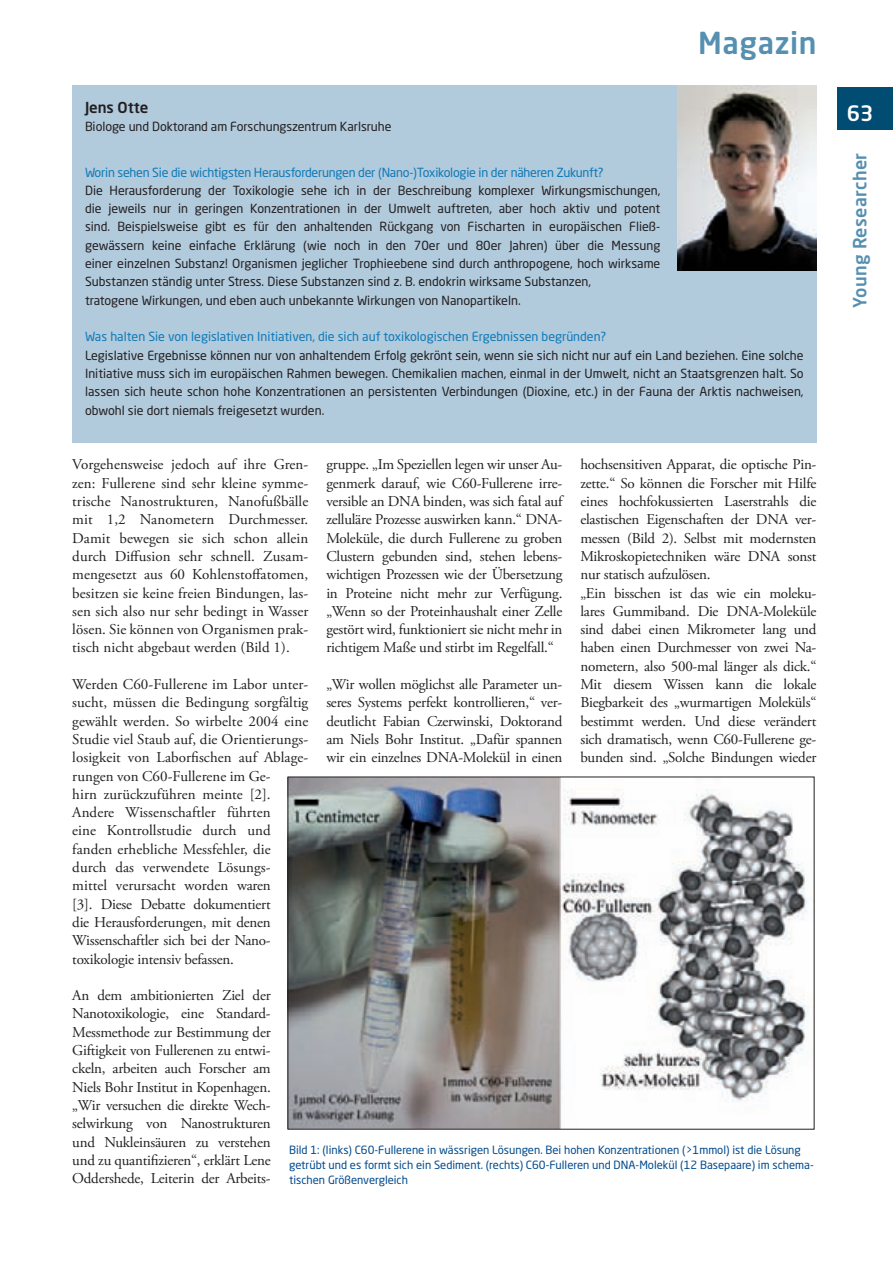
<style>
.page{position:relative;width:893px;height:1263px;background:#fff}
.page>*{position:absolute;margin:0;border:0;box-sizing:border-box;transform-origin:0 0}
.t1{font:500 30px "Neo Sans Std";letter-spacing:.02em;color:#5690b0}
.t2{font:500 21px "Neo Sans Std";color:#fff}
.t3{font:500 18px "Neo Sans Std";letter-spacing:.02em;color:#5690b0}
.t4{font:15px/18.3px "Adobe Garamond Pro";letter-spacing:-.015em;color:#231f20;text-align:justify}
.t5{font:15px/18.3px "Adobe Garamond Pro";letter-spacing:.005em;color:#231f20}
.t6{font:500 15px "Neo Sans Std";letter-spacing:-.005em;color:#231f20}
.t7{font:12.45px/18.3px "Neo Sans Std";color:#231f20}
.t8{font:12.45px "Neo Sans Std";letter-spacing:-.02em;color:#0f7ab8}
.t9{font:12.45px "Neo Sans Std";color:#0f7ab8}
.t10{font:11.25px/15px "Neo Sans Std";color:#004a8d}
</style>
<div class="page">
<div style="left:837px;top:87px;width:56px;height:43px;background:#004c72"></div>
<div style="left:72px;top:85px;width:744px;height:357px;background:#b1cadc"></div>
<img style="left:677px;top:85px;width:140px;height:186px">
<img style="left:290px;top:779px;width:518px;height:348px">
<h1 class="t1" style="left:698px;top:24px;width:120px">Magazin</h1>
<p class="t6" style="left:85px;top:98px;width:65px">Jens Otte</p>
<p class="t7" style="left:85px;top:117px;width:308px">Biologe und Doktorand am Forschungszentrum Karlsruhe</p>
<p class="t8" style="left:85px;top:164px;width:520px">Worin sehen Sie die wichtigsten Herausforderungen der (Nano-)Toxikologie in der näheren Zukunft?</p>
<p class="t7" style="left:85px;top:181px;width:577px">Die Herausforderung der Toxikologie sehe ich in der Beschreibung komplexer Wirkungsmischungen, die jeweils nur in geringen Konzentrationen in der Umwelt auftreten, aber hoch aktiv und potent sind. Beispielsweise gibt es für den anhaltenden Rückgang von Fischarten in europäischen Fließ&shy;gewässern keine einfache Erklärung (wie noch in den 70er und 80er Jahren) über die Messung einer einzelnen Substanz! Organismen jeglicher Trophieebene sind durch anthropogene, hoch wirksame Substanzen ständig unter Stress. Diese Substanzen sind z. B. endokrin wirksame Substanzen,<br>tratogene Wirkungen, und eben auch unbekannte Wirkungen von Nanopartikeln.</p>
<p class="t9" style="left:85px;top:329px;width:523px">Was halten Sie von legislativen Initiativen, die sich auf toxikologischen Ergebnissen begründen?</p>
<p class="t7" style="left:85px;top:346px;width:720px;text-align:justify">Legislative Ergebnisse können nur von anhaltendem Erfolg gekrönt sein, wenn sie sich nicht nur auf ein Land beziehen. Eine solche Initiative muss sich im europäischen Rahmen bewegen. Chemikalien machen, einmal in der Umwelt, nicht an Staatsgrenzen halt. So lassen sich heute schon hohe Konzentrationen an persistenten Verbindungen (Dioxine, etc.) in der Fauna der Arktis nachweisen, obwohl sie dort niemals freigesetzt wurden.</p>
<p class="t4" style="left:72px;top:456px;width:238px">Vorgehensweise jedoch auf ihre Gren&shy;zen: Fullerene sind sehr kleine symme&shy;trische Nanostrukturen, Nanofußbälle mit 1,2 Nanometern Durchmesser.<br>Damit bewegen sie sich schon allein durch Diffusion sehr schnell. Zusam&shy;mengesetzt aus 60 Kohlenstoffatomen, besitzen sie keine freien Bindungen, las&shy;sen sich also nur sehr bedingt in Wasser lösen. Sie können von Organismen prak&shy;tisch nicht abgebaut werden (Bild 1).</p>
<p class="t5" style="left:72px;top:676px;width:238px">Werden C60-Fullerene im Labor unter&shy;sucht, müssen die Bedingung sorgfältig gewählt werden. So wirbelte 2004 eine Studie viel Staub auf, die Orientierungs&shy;losigkeit von Laborfischen auf Ablage&shy;rungen von C60-Fullerene im Ge-<br>hirn zurückzuführen meinte [2].<br>Andere Wissenschaftler führten<br>eine Kontrollstudie durch und fanden erhebliche Messfehler, die durch das verwendete Lösungs&shy;mittel verursacht worden waren<br>[3]. Diese Debatte dokumentiert<br>die Herausforderungen, mit denen Wissenschaftler sich bei der Nano&shy;toxikologie intensiv befassen.</p>
<p class="t4" style="left:72px;top:987px;width:200px">An dem ambitionierten Ziel der Nanotoxikologie, eine Standard-Messmethode zur Bestimmung der Giftigkeit von Fullerenen zu entwi&shy;ckeln, arbeiten auch Forscher am Niels Bohr Institut in Kopenhagen. „Wir versuchen die direkte Wech&shy;selwirkung von Nanostrukturen und Nukleinsäuren zu verstehen und zu quantifizieren“, erklärt Lene Oddershede, Leiterin der Arbeits-</p>
<p class="t4" style="left:326px;top:456px;width:238px">gruppe. „Im Speziellen legen wir unser Au&shy;genmerk darauf, wie C60-Fullerene irre&shy;versible an DNA binden, was sich fatal auf zelluläre Prozesse auswirken kann.“ DNA-Moleküle, die durch Fullerene zu groben Clustern gebunden sind, stehen lebens&shy;wichtigen Prozessen wie der Übersetzung in Proteine nicht mehr zur Verfügung. „Wenn so der Proteinhaushalt einer Zelle gestört wird, funktioniert sie nicht mehr in richtigem Maße und stirbt im Regelfall.“</p>
<p class="t4" style="left:326px;top:676px;width:238px">„Wir wollen möglichst alle Parameter un&shy;seres Systems perfekt kontrollieren,“ ver&shy;deutlicht Fabian Czerwinski, Doktorand am Niels Bohr Institut. „Dafür spannen wir ein einzelnes DNA-Molekül in einen</p>
<p class="t4" style="left:580px;top:456px;width:238px;text-align:left">hochsensitiven Apparat, die optische Pin&shy;zette.“ So können die Forscher mit Hilfe eines hochfokussierten Laserstrahls die elastischen Eigenschaften der DNA ver&shy;messen (Bild 2). Selbst mit modernsten Mikroskopietechniken wäre DNA sonst nur statisch aufzulösen.<br>„Ein bisschen ist das wie ein moleku&shy;lares Gummiband. Die DNA-Moleküle sind dabei einen Mikrometer lang und haben einen Durchmesser von zwei Na&shy;nometern, also 500-mal länger als dick.“ Mit diesem Wissen kann die lokale Biegbarkeit des „wurmartigen Moleküls“ bestimmt werden. Und diese verändert sich dramatisch, wenn C60-Fullerene ge&shy;bunden sind. „Solche Bindungen wieder</p>
<p class="t10" style="left:289px;top:1142px;width:526px">Bild 1: (links) C60-Fullerene in wässrigen Lösungen. Bei hohen Konzentrationen (&gt;1mmol) ist die Lösung getrübt und es formt sich ein Sediment. (rechts) C60-Fulleren und DNA-Molekül (12 Basepaare) im schema&shy;tischen Größenvergleich</p>
<h2 class="t2" style="left:847px;top:100px;width:28px">63</h2>
<p class="t3" style="left:849px;top:308px;width:156px;rotate:-90deg">Young Researcher</p>
</div>
